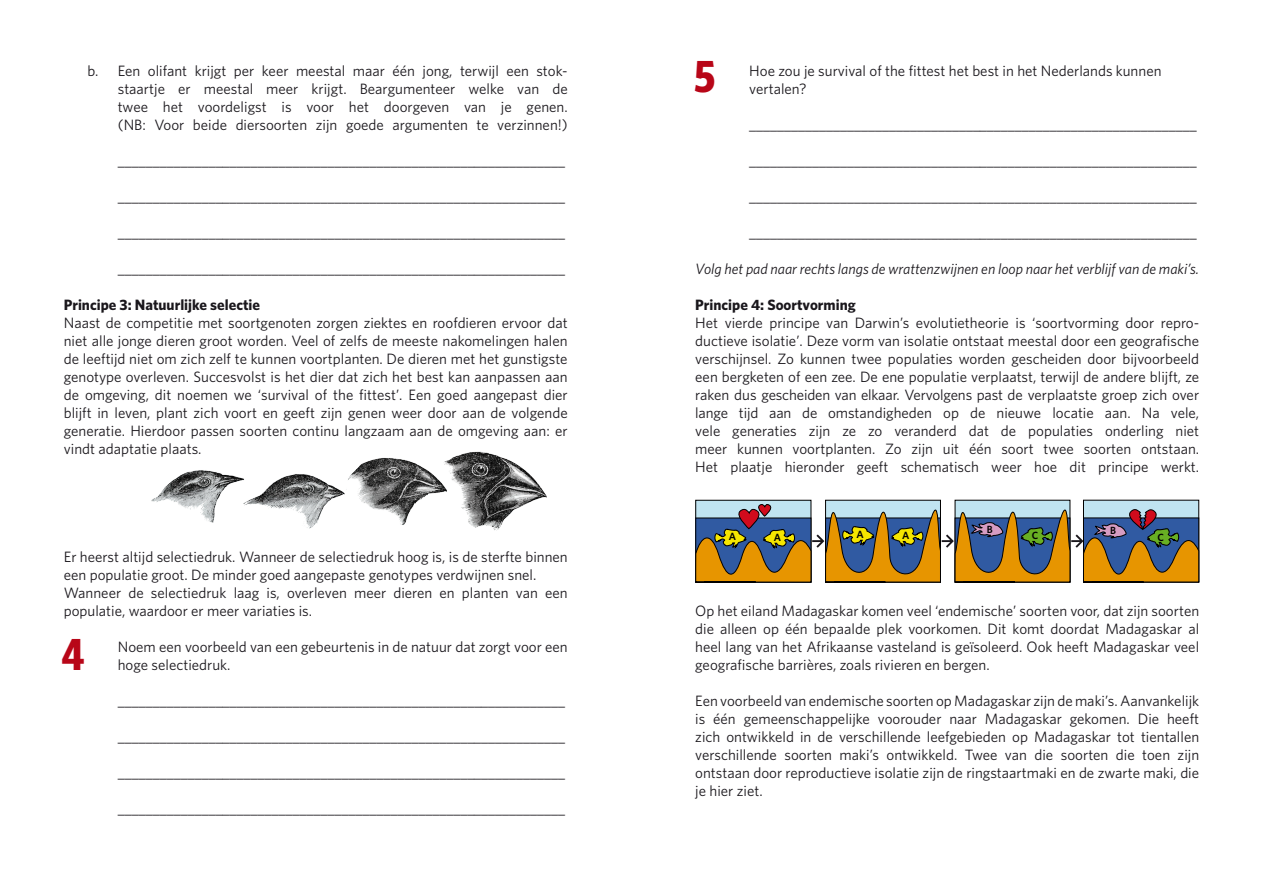
<style>
.page{position:relative;width:1263px;height:893px;background:#fff}
.page>*{position:absolute;margin:0;border:0;box-sizing:border-box;transform-origin:0 0}
.t1{font:700 45px "Whitney Condensed";color:#b80618}
.t2{font:15px/18px "Whitney";color:#1a171c;text-align:justify}
.t3{font:italic 15px "Whitney";color:#1a171c}
.t4{font:700 15px "Whitney";color:#1a171c}
.t5{font:600 10.5px "Whitney";color:#010000}
</style>
<div class="page">
<img style="left:151px;top:451px;width:396px;height:80px">
<svg style="left:695px;top:500px;width:504px;height:83px;background:#92896c"></svg>
<p class="t2" style="left:88px;top:61px;width:482px">b. Een olifant krijgt per keer meestal maar één jong, terwijl een stok-</p>
<p class="t2" style="left:118px;top:79px;width:451px">staartje er meestal meer krijgt. Beargumenteer welke van de</p>
<p class="t2" style="left:118px;top:97px;width:451px">twee het voordeligst is voor het doorgeven van je genen.</p>
<p class="t2" style="left:118px;top:115px;width:451px">(NB: Voor beide diersoorten zijn goede argumenten te verzinnen!)</p>
<p class="t2" style="left:118px;top:151px;width:449px">________________________________________________________________</p>
<p class="t2" style="left:118px;top:187px;width:449px">________________________________________________________________</p>
<p class="t2" style="left:118px;top:223px;width:449px">________________________________________________________________</p>
<p class="t2" style="left:118px;top:259px;width:449px">________________________________________________________________</p>
<p class="t4" style="left:64px;top:295px;width:198px">Principe 3: Natuurlijke selectie</p>
<p class="t2" style="left:64px;top:313px;width:505px">Naast de competitie met soortgenoten zorgen ziektes en roofdieren ervoor dat niet alle jonge dieren groot worden. Veel of zelfs de meeste nakomelingen halen de leeftijd niet om zich zelf te kunnen voortplanten. De dieren met het gunstigste genotype overleven. Succesvolst is het dier dat zich het best kan aanpassen aan de omgeving, dit noemen we ‘survival of the fittest’. Een goed aangepast dier blijft in leven, plant zich voort en geeft zijn genen weer door aan de volgende generatie. Hierdoor passen soorten continu langzaam aan de omgeving aan: er vindt adaptatie plaats.</p>
<p class="t2" style="left:64px;top:547px;width:505px">Er heerst altijd selectiedruk. Wanneer de selectiedruk hoog is, is de sterfte binnen een populatie groot. De minder goed aangepaste genotypes verdwijnen snel.</p>
<p class="t2" style="left:64px;top:583px;width:505px">Wanneer de selectiedruk laag is, overleven meer dieren en planten van een populatie, waardoor er meer variaties is.</p>
<p class="t2" style="left:118px;top:637px;width:451px">Noem een voorbeeld van een gebeurtenis in de natuur dat zorgt voor een</p>
<p class="t2" style="left:118px;top:655px;width:114px">hoge selectiedruk.</p>
<p class="t2" style="left:118px;top:691px;width:449px">________________________________________________________________</p>
<p class="t2" style="left:118px;top:727px;width:449px">________________________________________________________________</p>
<p class="t2" style="left:118px;top:763px;width:449px">________________________________________________________________</p>
<p class="t2" style="left:118px;top:799px;width:449px">________________________________________________________________</p>
<p class="t1" style="left:61px;top:626px;width:24px">4</p>
<p class="t1" style="left:694px;top:48px;width:23px">5</p>
<p class="t2" style="left:749px;top:61px;width:414px">Hoe zou je survival of the fittest het best in het Nederlands kunnen</p>
<p class="t2" style="left:749px;top:79px;width:59px">vertalen?</p>
<p class="t2" style="left:749px;top:115px;width:449px">________________________________________________________________</p>
<p class="t2" style="left:749px;top:151px;width:449px">________________________________________________________________</p>
<p class="t2" style="left:749px;top:187px;width:449px">________________________________________________________________</p>
<p class="t2" style="left:749px;top:223px;width:449px">________________________________________________________________</p>
<p class="t3" style="left:695px;top:259px;width:505px">Volg het pad naar rechts langs de wrattenzwijnen en loop naar het verblijf van de maki’s.</p>
<p class="t4" style="left:695px;top:295px;width:162px">Principe 4: Soortvorming</p>
<p class="t2" style="left:695px;top:313px;width:505px">Het vierde principe van Darwin’s evolutietheorie is ‘soortvorming door repro&shy;ductieve isolatie’. Deze vorm van isolatie ontstaat meestal door een geografische verschijnsel. Zo kunnen twee populaties worden gescheiden door bijvoorbeeld een bergketen of een zee. De ene populatie verplaatst, terwijl de andere blijft, ze raken dus gescheiden van elkaar. Vervolgens past de verplaatste groep zich over</p>
<p class="t2" style="left:695px;top:403px;width:505px">lange tijd aan de omstandigheden op de nieuwe locatie aan. Na vele, vele generaties zijn ze zo veranderd dat de populaties onderling niet meer kunnen voortplanten. Zo zijn uit één soort twee soorten ontstaan.<br>Het plaatje hieronder geeft schematisch weer hoe dit principe werkt.</p>
<p class="t5" style="left:729px;top:530px;width:9px">A</p>
<p class="t5" style="left:774px;top:530px;width:9px">A</p>
<p class="t5" style="left:856px;top:527px;width:9px">A</p>
<p class="t5" style="left:902px;top:529px;width:9px">A</p>
<p class="t5" style="left:987px;top:522px;width:7px">B</p>
<p class="t5" style="left:1032px;top:529px;width:8px">C</p>
<p class="t5" style="left:1110px;top:523px;width:7px">B</p>
<p class="t5" style="left:1157px;top:530px;width:8px">C</p>
<p class="t2" style="left:695px;top:601px;width:505px">Op het eiland Madagaskar komen veel ‘endemische’ soorten voor, dat zijn soorten die alleen op één bepaalde plek voorkomen. Dit komt doordat Madagaskar al heel lang van het Afrikaanse vasteland is geïsoleerd. Ook heeft Madagaskar veel geografische barrières, zoals rivieren en bergen.</p>
<p class="t2" style="left:695px;top:691px;width:505px">Een voorbeeld van endemische soorten op Madagaskar zijn de maki’s. Aanvankelijk is één gemeenschappelijke voorouder naar Madagaskar gekomen. Die heeft zich ontwikkeld in de verschillende leefgebieden op Madagaskar tot tientallen verschillende soorten maki’s ontwikkeld. Twee van die soorten die toen zijn ontstaan door reproductieve isolatie zijn de ringstaartmaki en de zwarte maki, die je hier ziet.</p>
</div>
